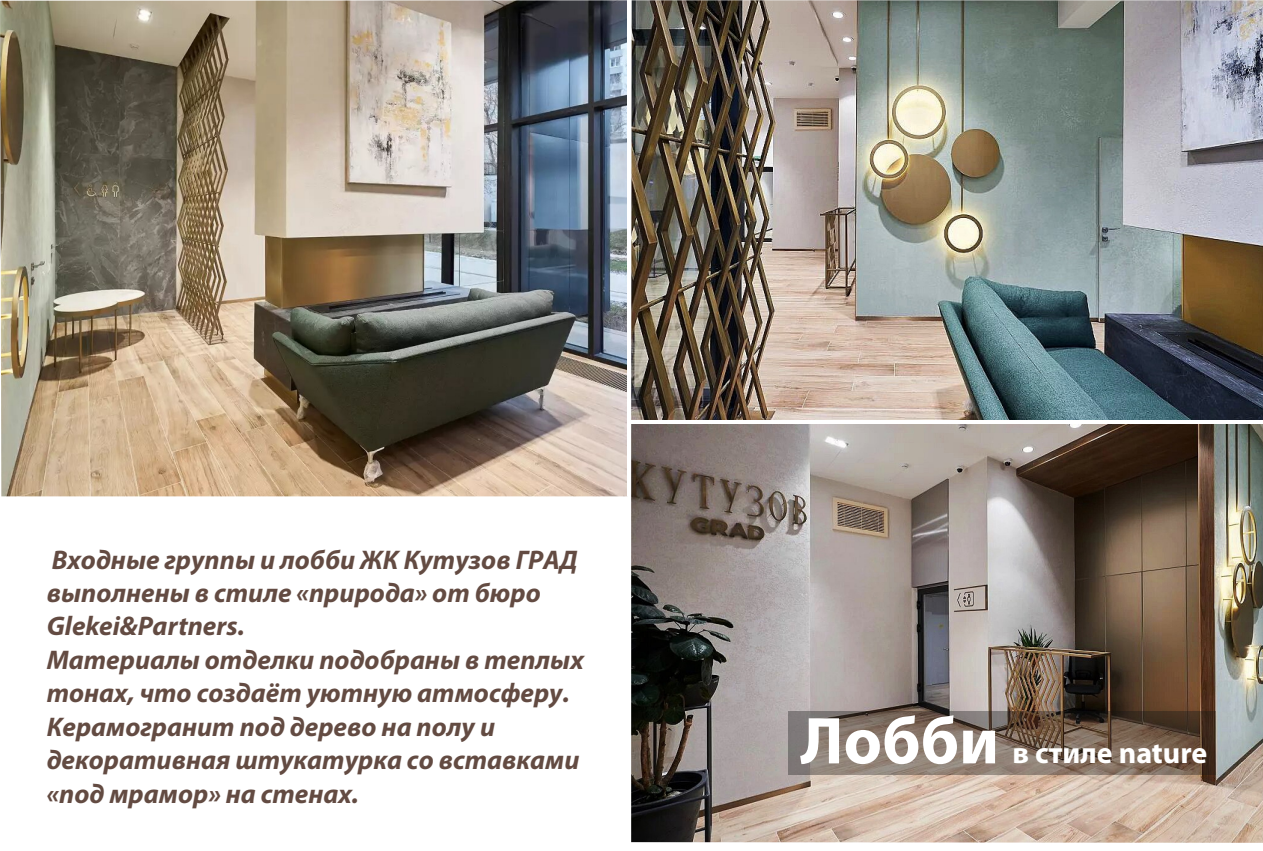
<style>
.page{position:relative;width:1263px;height:851px;background:#fff}
.page>*{position:absolute;margin:0;border:0;box-sizing:border-box;transform-origin:0 0}
.t1{font:700 66.75px "Myriad Pro";color:#fff}
.t2{font:700 30px "Myriad Pro";color:#fff}
.t3{font:italic 700 27px/33.5px "Myriad Pro";color:#634b42}
</style>
<div class="page">
<img style="left:631px;top:424px;width:632px;height:418px">
<img style="left:631px;top:0;width:632px;height:420px">
<div style="left:788px;top:711px;width:428px;height:64px;background:#151616;opacity:.36"></div>
<img style="left:0;top:1px;width:627px;height:495px">
<p class="t3" style="left:47px;top:545px;width:539px">Входные группы и лобби ЖК Кутузов ГРАД выполнены в стиле «природа» от бюро<br>Glekei&amp;Partners.<br>Материалы отделки подобраны в теплых тонах, что создаёт уютную атмосферу.<br>Керамогранит под дерево на полу и декоративная штукатурка со вставками «под мрамор» на стенах.</p>
<h1 class="t1" style="left:800px;top:713px;width:200px">Лобби</h1>
<p class="t2" style="left:1012px;top:740px;width:196px">в стиле nature</p>
</div>
